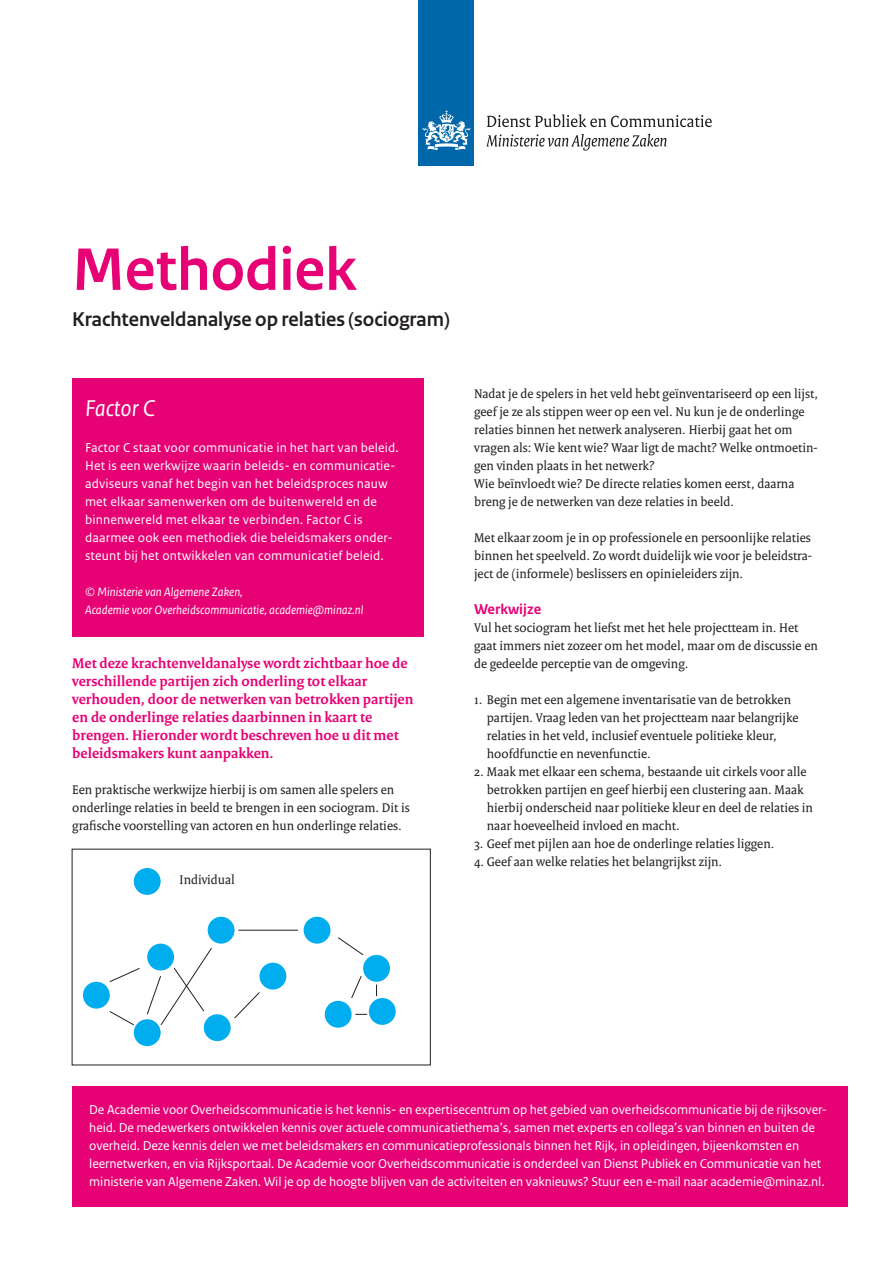
<style>
.page{position:relative;width:893px;height:1263px;background:#fff}
.page>*{position:absolute;margin:0;border:0;box-sizing:border-box;transform-origin:0 0}
.t1{font:700 63px "Rijksoverheid Sans Heading";color:#e60275}
.t2{font:italic 24px "Rijksoverheid Sans Text";color:#fff}
.t3{font:700 21px "Rijksoverheid Sans Heading";color:#231f20}
.t4{font:700 15px/18px "Rijksoverheid Serif";color:#e60275}
.t5{font:700 15px "Rijksoverheid Sans Text";color:#e60275}
.t6{font:13.5px/18px "Rijksoverheid Serif";color:#231f20}
.t7{font:13.5px/18px "Rijksoverheid Sans Text";letter-spacing:-.01em;color:#fff}
.t8{font:13.5px/18px "Rijksoverheid Sans Text";letter-spacing:.01em;color:#fff}
.t9{font:italic 12.75px/18px "Rijksoverheid Sans Text";color:#fff}
</style>
<div class="page">
<div style="left:72px;top:378px;width:352px;height:258px;background:#e60275"></div>
<div style="left:72px;top:1086px;width:776px;height:121px;background:#e60275"></div>
<div style="left:134px;top:868px;width:27px;height:27px;background:#00aeef;border-radius:50%"></div>
<div style="left:147px;top:944px;width:27px;height:26px;background:#00aeef;border-radius:50%"></div>
<div style="left:83px;top:982px;width:27px;height:26px;background:#00aeef;border-radius:50%"></div>
<div style="left:134px;top:1019px;width:27px;height:27px;background:#00aeef;border-radius:50%"></div>
<div style="left:204px;top:1014px;width:27px;height:27px;background:#00aeef;border-radius:50%"></div>
<div style="left:208px;top:917px;width:27px;height:27px;background:#00aeef;border-radius:50%"></div>
<div style="left:259px;top:963px;width:27px;height:26px;background:#00aeef;border-radius:50%"></div>
<div style="left:304px;top:917px;width:26px;height:27px;background:#00aeef;border-radius:50%"></div>
<div style="left:325px;top:1001px;width:27px;height:27px;background:#00aeef;border-radius:50%"></div>
<div style="left:363px;top:955px;width:27px;height:27px;background:#00aeef;border-radius:50%"></div>
<div style="left:369px;top:998px;width:27px;height:27px;background:#00aeef;border-radius:50%"></div>
<svg style="left:109px;top:947px;width:103px;height:79px"></svg>
<svg style="left:234px;top:992px;width:26px;height:27px"></svg>
<hr style="left:238px;top:930px;width:60px;height:1px;background:#231f20">
<svg style="left:338px;top:937px;width:26px;height:19px"></svg>
<svg style="left:376px;top:984px;width:1px;height:12px"></svg>
<svg style="left:355px;top:1014px;width:12px;height:1px"></svg>
<svg style="left:351px;top:976px;width:11px;height:22px"></svg>
<div style="left:419px;top:0;width:55px;height:166px;background:#0067aa"></div>
<svg style="left:423px;top:110px;width:47px;height:40px"></svg>
<svg style="left:487px;top:114px;width:225px;height:13px"></svg>
<svg style="left:486px;top:134px;width:180px;height:17px"></svg>
<h1 class="t1" style="left:72px;top:234px;width:286px">Methodiek</h1>
<h3 class="t3" style="left:72px;top:307px;width:379px">Krachtenveldanalyse op relaties (sociogram)</h3>
<h2 class="t2" style="left:85px;top:395px;width:72px">Factor C</h2>
<p class="t8" style="left:85px;top:439px;width:315px">Factor C staat voor communicatie in het hart van beleid.<br>Het is een werkwijze waarin beleids- en communicatie&shy;adviseurs vanaf het begin van het beleidsproces nauw met elkaar samenwerken om de buitenwereld en de binnenwereld met elkaar te verbinden. Factor C is daarmee ook een methodiek die beleidsmakers onder&shy;steunt bij het ontwikkelen van communicatief beleid.</p>
<p class="t9" style="left:85px;top:583px;width:280px">© Ministerie van Algemene Zaken,<br>Academie voor Overheidscommunicatie, academie@minaz.nl</p>
<p class="t4" style="left:72px;top:654px;width:343px">Met deze krachtenveldanalyse wordt zichtbaar hoe de verschillende partijen zich onderling tot elkaar verhouden, door de netwerken van betrokken partijen en de onderlinge relaties daarbinnen in kaart te brengen. Hieronder wordt beschreven hoe u dit met beleidsmakers kunt aanpakken.</p>
<p class="t6" style="left:72px;top:780px;width:339px">Een praktische werkwijze hierbij is om samen alle spelers en onderlinge relaties in beeld te brengen in een sociogram. Dit is grafische voorstelling van actoren en hun onderlinge relaties.</p>
<p class="t6" style="left:180px;top:870px;width:56px">Individual</p>
<p class="t6" style="left:474px;top:384px;width:346px">Nadat je de spelers in het veld hebt geïnventariseerd op een lijst, geef je ze als stippen weer op een vel. Nu kun je de onderlinge relaties binnen het netwerk analyseren. Hierbij gaat het om vragen als: Wie kent wie? Waar ligt de macht? Welke ontmoetin&shy;gen vinden plaats in het netwerk?<br>Wie beïnvloedt wie? De directe relaties komen eerst, daarna breng je de netwerken van deze relaties in beeld.</p>
<p class="t6" style="left:474px;top:528px;width:339px;text-align:justify">Met elkaar zoom je in op professionele en persoonlijke relaties binnen het speelveld. Zo wordt duidelijk wie voor je beleidstra&shy;ject de (informele) beslissers en opinieleiders zijn.</p>
<p class="t5" style="left:474px;top:600px;width:69px">Werkwijze</p>
<p class="t6" style="left:474px;top:618px;width:345px">Vul het sociogram het liefst met het hele projectteam in. Het gaat immers niet zozeer om het model, maar om de discussie en de gedeelde perceptie van de omgeving.</p>
<p class="t6" style="left:487px;top:690px;width:313px;text-indent:-13px">1. Begin met een algemene inventarisatie van de betrokken partijen. Vraag leden van het projectteam naar belangrijke relaties in het veld, inclusief eventuele politieke kleur, hoofdfunctie en nevenfunctie.</p>
<p class="t6" style="left:487px;top:762px;width:327px;text-indent:-13px">2. Maak met elkaar een schema, bestaande uit cirkels voor alle betrokken partijen en geef hierbij een clustering aan. Maak hierbij onderscheid naar politieke kleur en deel de relaties in naar hoeveelheid invloed en macht.</p>
<p class="t6" style="left:474px;top:834px;width:302px">3. Geef met pijlen aan hoe de onderlinge relaties liggen.</p>
<p class="t6" style="left:474px;top:852px;width:250px">4. Geef aan welke relaties het belangrijkst zijn.</p>
<p class="t7" style="left:89px;top:1101px;width:739px">De Academie voor Overheidscommunicatie is het kennis- en expertisecentrum op het gebied van overheidscommunicatie bij de rijksover&shy;heid. De medewerkers ontwikkelen kennis over actuele communicatiethema’s, samen met experts en collega’s van binnen en buiten de overheid. Deze kennis delen we met beleidsmakers en communicatieprofessionals binnen het Rijk, in opleidingen, bijeenkomsten en leernetwerken, en via Rijksportaal. De Academie voor Overheidscommunicatie is onderdeel van Dienst Publiek en Communicatie van het ministerie van Algemene Zaken. Wil je op de hoogte blijven van de activiteiten en vaknieuws? Stuur een e-mail naar academie@minaz.nl.</p>
</div>
